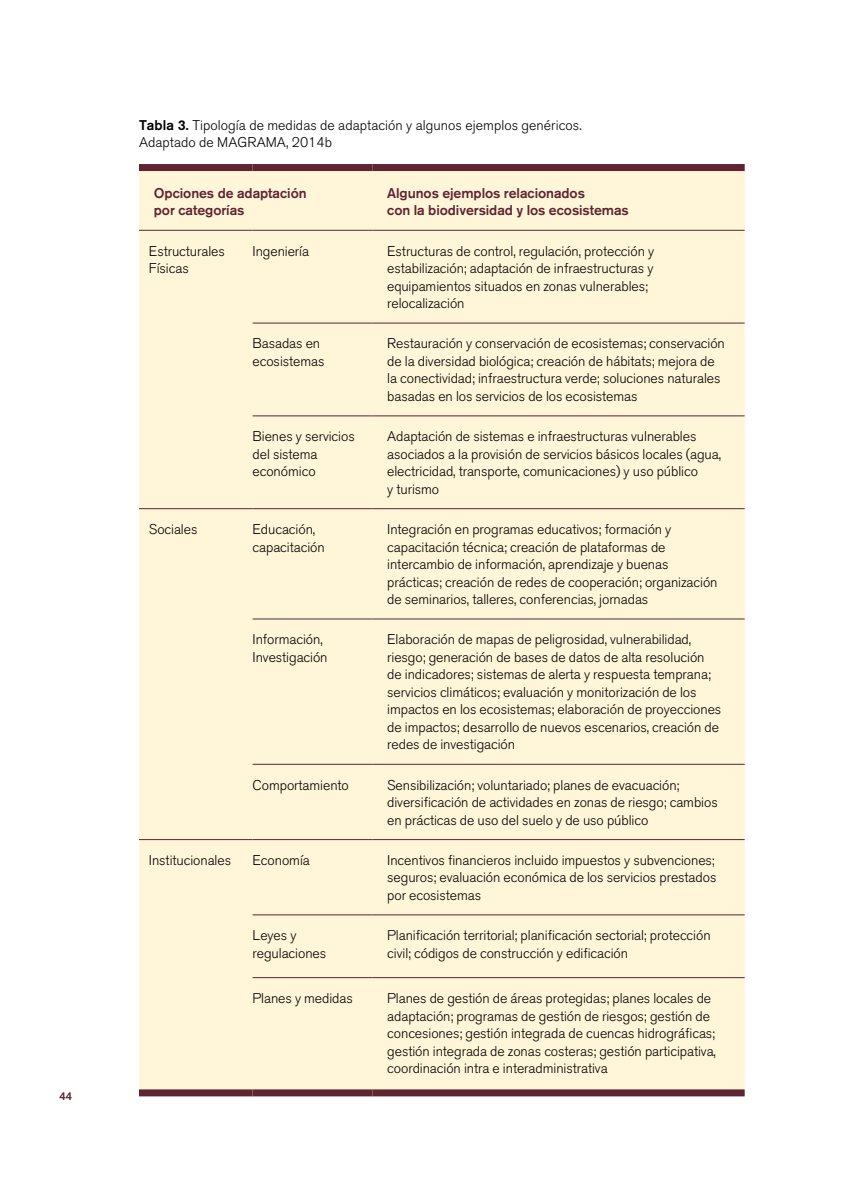
<style>
.page{position:relative;width:844px;height:1191px;background:#fff}
.page>*{position:absolute;margin:0;border:0;box-sizing:border-box;transform-origin:0 0}
.t1{font:300 14px/17.5px "Akzidenz Grotesk Pro";letter-spacing:-.005em;color:#000}
.t2{font:500 14px/17.5px "Akzidenz Grotesk Pro";letter-spacing:-.005em;color:#5e2431}
.t3{font:500 11.38px "Akzidenz Grotesk Pro";color:#5e2431}
.s1{font-weight:500}
</style>
<div class="page">
<div style="left:139px;top:171px;width:605px;height:918px;background:#fff5d8"></div>
<hr style="left:139px;top:230px;width:113px;height:1px;background:#5e2431">
<hr style="left:252px;top:230px;width:120px;height:1px;background:#5e2431">
<hr style="left:372px;top:230px;width:372px;height:1px;background:#5e2431">
<hr style="left:252px;top:323px;width:120px;height:1px;background:#5e2431">
<hr style="left:372px;top:323px;width:372px;height:1px;background:#5e2431">
<hr style="left:252px;top:415px;width:120px;height:1px;background:#5e2431">
<hr style="left:372px;top:415px;width:372px;height:1px;background:#5e2431">
<hr style="left:139px;top:508px;width:113px;height:1px;background:#5e2431">
<hr style="left:252px;top:508px;width:120px;height:1px;background:#5e2431">
<hr style="left:372px;top:508px;width:372px;height:1px;background:#5e2431">
<hr style="left:252px;top:618px;width:120px;height:1px;background:#5e2431">
<hr style="left:372px;top:618px;width:372px;height:1px;background:#5e2431">
<hr style="left:252px;top:764px;width:120px;height:1px;background:#5e2431">
<hr style="left:372px;top:764px;width:372px;height:1px;background:#5e2431">
<hr style="left:139px;top:839px;width:113px;height:1px;background:#5e2431">
<hr style="left:252px;top:839px;width:120px;height:1px;background:#5e2431">
<hr style="left:372px;top:839px;width:372px;height:1px;background:#5e2431">
<hr style="left:252px;top:914px;width:120px;height:1px;background:#5e2431">
<hr style="left:372px;top:914px;width:372px;height:1px;background:#5e2431">
<hr style="left:252px;top:977px;width:120px;height:1px;background:#5e2431">
<hr style="left:372px;top:977px;width:372px;height:1px;background:#5e2431">
<div style="left:139px;top:164px;width:113px;height:7px;background:#5e2431"></div>
<div style="left:252px;top:164px;width:120px;height:7px;background:#5e2431"></div>
<div style="left:372px;top:164px;width:372px;height:7px;background:#5e2431"></div>
<div style="left:139px;top:1089px;width:113px;height:7px;background:#5e2431"></div>
<div style="left:252px;top:1089px;width:120px;height:7px;background:#5e2431"></div>
<div style="left:372px;top:1089px;width:372px;height:7px;background:#5e2431"></div>
<p class="t3" style="left:60px;top:1089px;width:14px">44</p>
<p class="t1" style="left:139px;top:116px;width:444px"><span class="s1">Tabla 3.</span> Tipología de medidas de adaptación y algunos ejemplos genéricos.<br>Adaptado de MAGRAMA, 2014b</p>
<p class="t2" style="left:154px;top:184px;width:154px">Opciones de adaptación por categorías</p>
<p class="t2" style="left:387px;top:184px;width:243px">Algunos ejemplos relacionados<br>con la biodiversidad y los ecosistemas</p>
<p class="t1" style="left:149px;top:242px;width:77px">Estructurales<br>Físicas</p>
<p class="t1" style="left:252px;top:242px;width:58px">Ingeniería</p>
<p class="t1" style="left:387px;top:242px;width:268px">Estructuras de control, regulación, protección y estabilización; adaptación de infraestructuras y equipamientos situados en zonas vulnerables; relocalización</p>
<p class="t1" style="left:252px;top:335px;width:73px">Basadas en ecosistemas</p>
<p class="t1" style="left:387px;top:335px;width:339px">Restauración y conservación de ecosistemas; conservación de la diversidad biológica; creación de hábitats; mejora de la conectividad; infraestructura verde; soluciones naturales basadas en los servicios de los ecosistemas</p>
<p class="t1" style="left:252px;top:427px;width:104px">Bienes y servicios del sistema económico</p>
<p class="t1" style="left:387px;top:427px;width:335px">Adaptación de sistemas e infraestructuras vulnerables asociados a la provisión de servicios básicos locales (agua, electricidad, transporte, comunicaciones) y uso público<br>y turismo</p>
<p class="t1" style="left:149px;top:520px;width:50px">Sociales</p>
<p class="t1" style="left:252px;top:520px;width:74px">Educación, capacitación</p>
<p class="t1" style="left:387px;top:520px;width:332px">Integración en programas educativos; formación y capacitación técnica; creación de plataformas de intercambio de información, aprendizaje y buenas prácticas; creación de redes de cooperación; organización de seminarios, talleres, conferencias, jornadas</p>
<p class="t1" style="left:252px;top:631px;width:76px">Información,<br>Investigación</p>
<p class="t1" style="left:387px;top:631px;width:335px">Elaboración de mapas de peligrosidad, vulnerabilidad, riesgo; generación de bases de datos de alta resolución de indicadores; sistemas de alerta y respuesta temprana; servicios climáticos; evaluación y monitorización de los impactos en los ecosistemas; elaboración de proyecciones de impactos; desarrollo de nuevos escenarios, creación de redes de investigación</p>
<p class="t1" style="left:252px;top:776px;width:98px">Comportamiento</p>
<p class="t1" style="left:387px;top:776px;width:332px">Sensibilización; voluntariado; planes de evacuación; diversificación de actividades en zonas de riesgo; cambios en prácticas de uso del suelo y de uso público</p>
<p class="t1" style="left:149px;top:851px;width:84px">Institucionales</p>
<p class="t1" style="left:252px;top:851px;width:59px">Economía</p>
<p class="t1" style="left:387px;top:851px;width:330px;text-align:justify">Incentivos financieros incluido impuestos y subvenciones; seguros; evaluación económica de los servicios prestados por ecosistemas</p>
<p class="t1" style="left:252px;top:926px;width:75px">Leyes y regulaciones</p>
<p class="t1" style="left:387px;top:926px;width:325px">Planificación territorial; planificación sectorial; protección civil; códigos de construcción y edificación</p>
<p class="t1" style="left:252px;top:989px;width:102px">Planes y medidas</p>
<p class="t1" style="left:387px;top:989px;width:330px">Planes de gestión de áreas protegidas; planes locales de adaptación; programas de gestión de riesgos; gestión de concesiones; gestión integrada de cuencas hidrográficas; gestión integrada de zonas costeras; gestión participativa, coordinación intra e interadministrativa</p>
</div>
